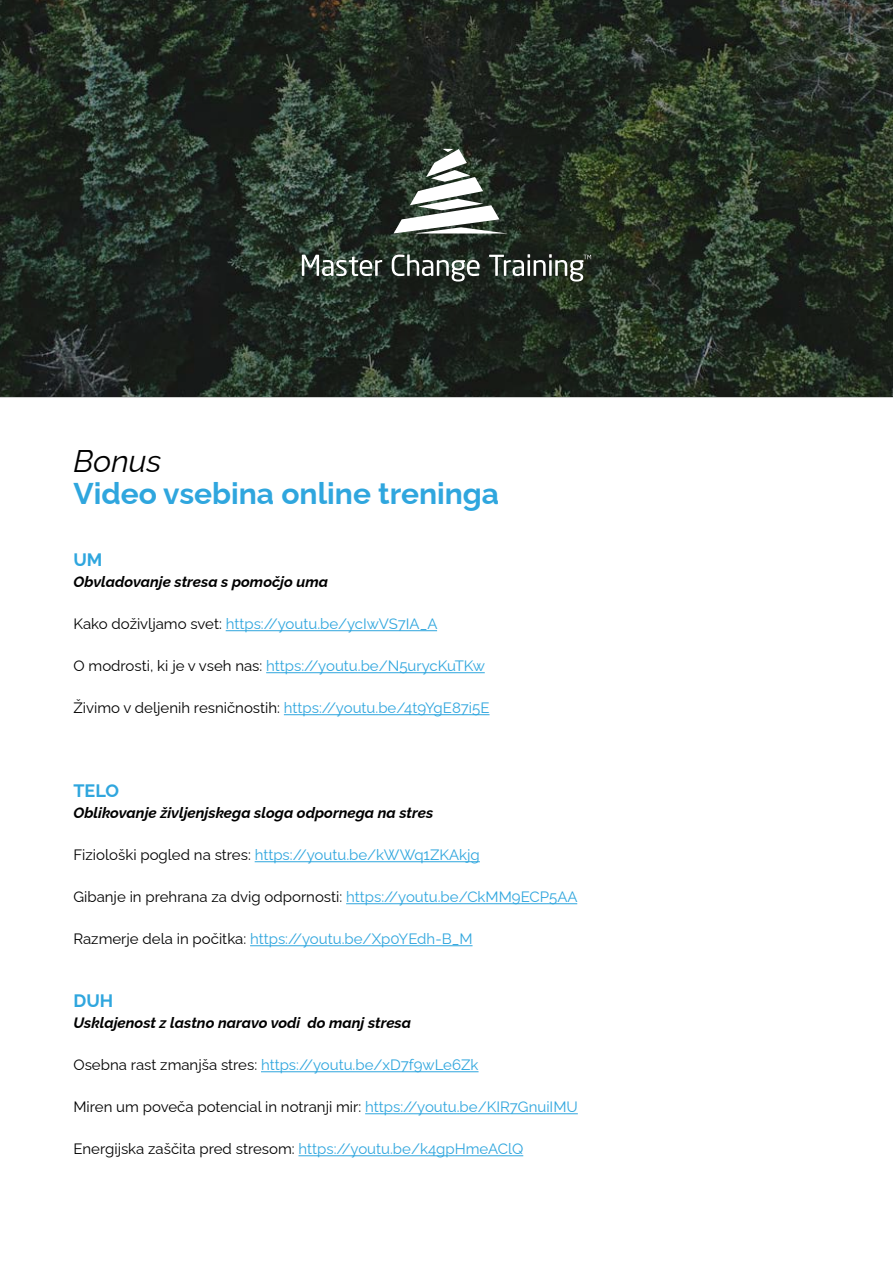
<style>
.page{position:relative;width:893px;height:1263px;background:#fff}
.page>*{position:absolute;margin:0;border:0;box-sizing:border-box;transform-origin:0 0}
.t1{font:italic 31.2px "Raleway";color:#000}
.t2{font:700 30px "Raleway";color:#2fa6de}
.t3{font:700 18px "Raleway";color:#2fa6de}
.t4{font:15px "Raleway";color:#2fa6de}
.t5{font:15px "Raleway";color:#000}
.t6{font:italic 700 15px "Raleway";color:#000}
.s1{color:#000}
.s2{color:#2fa6de}
</style>
<div class="page">
<svg style="left:0;top:0;width:893px;height:398px;background:#242e24"></svg>
<hr style="left:226px;top:630px;width:211px;height:1px;background:#2fa6de">
<hr style="left:266px;top:672px;width:219px;height:1px;background:#2fa6de">
<hr style="left:284px;top:714px;width:206px;height:1px;background:#2fa6de">
<hr style="left:255px;top:861px;width:225px;height:1px;background:#2fa6de">
<hr style="left:346px;top:903px;width:231px;height:1px;background:#2fa6de">
<hr style="left:250px;top:945px;width:223px;height:1px;background:#2fa6de">
<hr style="left:261px;top:1071px;width:218px;height:1px;background:#2fa6de">
<hr style="left:365px;top:1113px;width:213px;height:1px;background:#2fa6de">
<hr style="left:298px;top:1155px;width:225px;height:1px;background:#2fa6de">
<svg style="left:394px;top:149px;width:114px;height:84px"></svg>
<svg style="left:302px;top:255px;width:80px;height:21px"></svg>
<svg style="left:392px;top:254px;width:88px;height:28px"></svg>
<svg style="left:489px;top:254px;width:102px;height:28px;background:#525951"></svg>
<h1 class="t1" style="left:73px;top:436px;width:89px">Bonus</h1>
<h2 class="t2" style="left:73px;top:469px;width:427px">Video vsebina online treninga</h2>
<p class="t3" style="left:73px;top:545px;width:31px">UM</p>
<p class="t6" style="left:73px;top:570px;width:256px">Obvladovanje stresa s pomočjo uma</p>
<p class="t4" style="left:73px;top:612px;width:366px"><span class="s1">Kako doživljamo svet:</span> https://youtu.be/ycIwVS7IA_A</p>
<p class="t4" style="left:73px;top:654px;width:413px"><span class="s1">O modrosti, ki je v vseh nas:</span> https://youtu.be/N5urycKuTKw</p>
<p class="t5" style="left:73px;top:696px;width:418px">Živimo v deljenih resničnostih: <span class="s2">https://youtu.be/4t9YgE87i5E</span></p>
<p class="t3" style="left:73px;top:776px;width:47px">TELO</p>
<p class="t6" style="left:73px;top:801px;width:361px">Oblikovanje življenjskega sloga odpornega na stres</p>
<p class="t4" style="left:73px;top:843px;width:408px"><span class="s1">Fiziološki pogled na stres:</span> https://youtu.be/kWWq1ZKAkjg</p>
<p class="t5" style="left:73px;top:885px;width:506px">Gibanje in prehrana za dvig odpornosti: <span class="s2">https://youtu.be/CkMM9ECP5AA</span></p>
<p class="t4" style="left:73px;top:927px;width:401px"><span class="s1">Razmerje dela in počitka:</span> https://youtu.be/Xp0YEdh-B_M</p>
<p class="t3" style="left:73px;top:986px;width:41px">DUH</p>
<p class="t6" style="left:73px;top:1011px;width:339px">Usklajenost z lastno naravo vodi do manj stresa</p>
<p class="t4" style="left:73px;top:1053px;width:407px"><span class="s1">Osebna rast zmanjša stres:</span> https://youtu.be/xD7f9wLe6Zk</p>
<p class="t5" style="left:73px;top:1095px;width:506px">Miren um poveča potencial in notranji mir: <span class="s2">https://youtu.be/KIR7GnuiIMU</span></p>
<p class="t5" style="left:73px;top:1137px;width:451px">Energijska zaščita pred stresom: <span class="s2">https://youtu.be/k4gpHmeAClQ</span></p>
</div>
